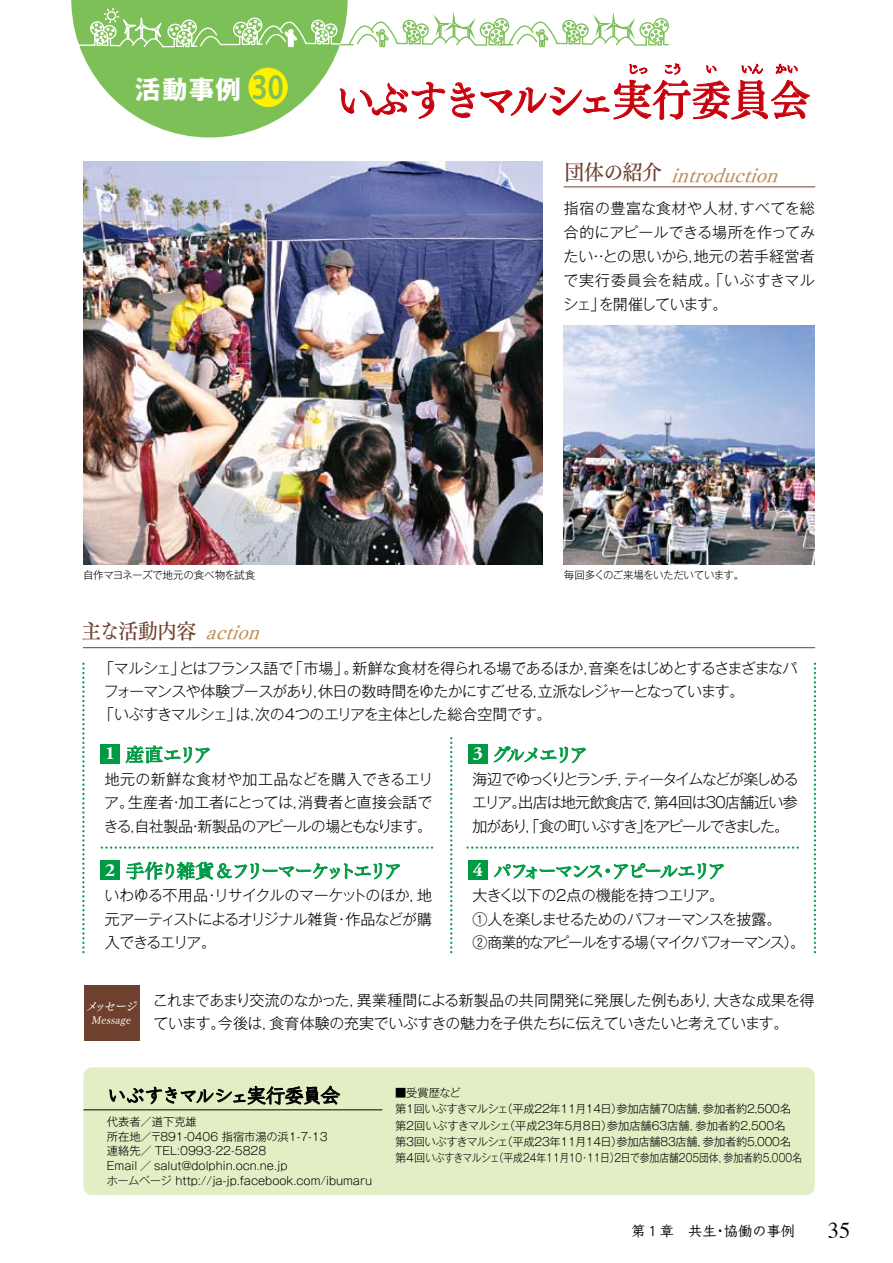
<style>
.page{position:relative;width:893px;height:1263px;background:#fff}
.page>*{position:absolute;margin:0;border:0;box-sizing:border-box;transform-origin:0 0}
.t1{font:42px "Tsuku Min Pro D";letter-spacing:-.08em;color:#c7000b;scale:.94 1}
.t2{font:600 36.15px "Myriad Pro";color:#7ec058;scale:.82 1}
.t3{font:700 25.5px "Gothic MB101 Pr 6 N";color:#fff}
.t4{font:22.5px "Times";color:#000}
.t5{font:21px "Tsuku Min Pro D";letter-spacing:-.035em;color:#6f402e;scale:.95 1}
.t6{font:italic 19.5px "Tsuku Min Pro M";color:#bd8b55}
.t7{font:19.5px "Klee Pro DB";letter-spacing:-.07em;color:#000}
.t8{font:18.75px "Tsuku Min Pro M";letter-spacing:-.16em;color:#094}
.t9{font:700 18.6px "Adobe Garamond Pro";color:#fff;scale:1.05 1}
.t10{font:300 15px/23.2px "Gothic MB101 Pr 6 N";letter-spacing:-.05em;color:#000;text-align:justify}
.t11{font:300 15px/23.2px "Gothic MB101 Pr 6 N";letter-spacing:-.03em;color:#000}
.t12{font:300 15px/23.2px "Gothic MB101 Pr 6 N";letter-spacing:-.08em;color:#000}
.t13{font:14.25px "Klee Pro DB";color:#000}
.t14{font:italic 12.6px "Tsuku Min Pro M";color:#fff;scale:.94 1}
.t15{font:12px "Tsuku Min Pro D";letter-spacing:-.12em;color:#c7000b}
.t16{font:300 11.25px/16.2px "Gothic MB101 Pr 6 N";letter-spacing:-.02em;color:#000}
.t17{font:300 11.25px/14.7px "Gothic MB101 Pr 6 N";color:#000}
.t18{font:300 10.5px "Gothic MB101 Pr 6 N";letter-spacing:-.03em;color:#000}
.t19{font:italic 10.35px "Tsuku Min Pro M";color:#fff}
.s1{font-family:"Tsuku Min Pro D";font-style:normal;font-size:21px;color:#6f402e}
.s2{font-family:"Tsuku Min Pro M";font-style:italic;font-size:19.5px;color:#bd8b55}
.s3{font-family:"Adobe Garamond Pro";font-weight:700;font-size:18.6px;color:#fff}
</style>
<div class="page">
<svg style="left:71px;top:0;width:739px;height:137px"></svg>
<div style="left:83px;top:1067px;width:732px;height:128px;background:#e2eec4;border-radius:9px"></div>
<img style="left:83px;top:162px;width:460px;height:402px">
<svg style="left:109px;top:1085px;width:231px;height:20px"></svg>
<hr style="left:83px;top:1109px;width:299px;height:1px;background:#000">
<hr style="left:564px;top:186px;width:251px;height:1px;background:#6f402e">
<div style="left:85px;top:985px;width:55px;height:55px;background:#6f402e"></div>
<img style="left:564px;top:325px;width:251px;height:239px">
<hr style="left:83px;top:647px;width:732px;height:1px;background:#6f402e">
<svg style="left:450px;top:738px;width:2px;height:214px"></svg>
<svg style="left:100px;top:846px;width:332px;height:3px"></svg>
<svg style="left:466px;top:846px;width:332px;height:3px"></svg>
<div style="left:100px;top:744px;width:20px;height:19px;background:#094"></div>
<div style="left:100px;top:861px;width:20px;height:19px;background:#094"></div>
<div style="left:468px;top:744px;width:19px;height:19px;background:#094"></div>
<svg style="left:82px;top:662px;width:3px;height:290px"></svg>
<svg style="left:814px;top:662px;width:2px;height:290px"></svg>
<svg style="left:126px;top:746px;width:84px;height:17px"></svg>
<svg style="left:126px;top:862px;width:274px;height:18px"></svg>
<svg style="left:494px;top:746px;width:92px;height:17px"></svg>
<div style="left:468px;top:861px;width:19px;height:19px;background:#094"></div>
<svg style="left:494px;top:863px;width:230px;height:16px"></svg>
<div style="left:248px;top:68px;width:40px;height:39px;background:#fff100;border-radius:50%"></div>
<p class="t15" style="left:627px;top:58px;width:173px">じっ　 こう　　い　　いん　かい</p>
<h2 class="t2" style="left:252px;top:64px;width:40px">30</h2>
<h3 class="t3" style="left:135px;top:68px;width:107px">活動事例</h3>
<h1 class="t1" style="left:336px;top:62px;width:506px">いぶすきマルシェ実行委員会</h1>
<h3 class="t6" style="left:564px;top:158px;width:225px"><span class="s1">団体の紹介</span> introduction</h3>
<p class="t18" style="left:83px;top:566px;width:174px">自作マヨネーズで地元の食べ物を試食</p>
<p class="t10" style="left:563px;top:195px;width:253px;line-height:24px">指宿の豊富な食材や人材，すべてを総合的にアピールできる場所を作ってみたい・・との思いから，地元の若手経営者で実行委員会を結成。「いぶすきマルシェ」を開催しています。</p>
<p class="t18" style="left:564px;top:566px;width:182px">毎回多くのご来場をいただいています。</p>
<h3 class="t5" style="left:81px;top:612px;width:199px">主な活動内容 <span class="s2">action</span></h3>
<p class="t10" style="left:99px;top:655px;width:700px">「マルシェ」とはフランス語で「市場」。新鮮な食材を得られる場であるほか，音楽をはじめとするさまざまなパ</p>
<p class="t10" style="left:104px;top:678px;width:642px">フォーマンスや体験ブースがあり，休日の数時間をゆたかにすごせる，立派なレジャーとなっています。</p>
<p class="t10" style="left:99px;top:701px;width:454px">「いぶすきマルシェ」は，次の４つのエリアを主体とした総合空間です。</p>
<p class="t9" style="left:105px;top:743px;width:11px">1</p>
<p class="t8" style="left:126px;top:738px;width:88px">産直エリア</p>
<p class="t9" style="left:473px;top:743px;width:11px">3</p>
<p class="t8" style="left:492px;top:738px;width:98px">グルメエリア</p>
<p class="t10" style="left:104px;top:766px;width:331px">地元の新鮮な食材や加工品などを購入できるエリア。生産者・加工者にとっては，消費者と直接会話できる，自社製品・新製品のアピールの場ともなります。</p>
<p class="t9" style="left:105px;top:859px;width:11px">2</p>
<p class="t8" style="left:126px;top:854px;width:278px">手作り雑貨＆フリーマーケットエリア</p>
<p class="t10" style="left:105px;top:883px;width:329px">いわゆる不用品・リサイクルのマーケットのほか，地元アーティストによるオリジナル雑貨・作品などが購入できるエリア。</p>
<p class="t10" style="left:472px;top:766px;width:328px">海辺でゆっくりとランチ，ティータイムなどが楽しめるエリア。出店は地元飲食店で，第4回は30店舗近い参加があり，「食の町いぶすき」をアピールできました。</p>
<p class="t8" style="left:473px;top:854px;width:254px"><span class="s3">4</span> パフォーマンス・アピールエリア</p>
<p class="t12" style="left:472px;top:883px;width:334px">大きく以下の2点の機能を持つエリア。<br>①人を楽しませるためのパフォーマンスを披露。<br>②商業的なアピールをする場（マイクパフォーマンス）。</p>
<p class="t14" style="left:86px;top:995px;width:60px">メッセージ</p>
<p class="t19" style="left:91px;top:1010px;width:44px">Message</p>
<p class="t11" style="left:153px;top:987px;width:663px">これまであまり交流のなかった，異業種間による新製品の共同開発に発展した例もあり，大きな成果を得ています。今後は，食育体験の充実でいぶすきの魅力を子供たちに伝えていきたいと考えています。</p>
<h3 class="t7" style="left:107px;top:1083px;width:235px">いぶすきマルシェ実行委員会</h3>
<p class="t16" style="left:395px;top:1084px;width:408px">■受賞歴など<br>第１回いぶすきマルシェ（平成22年11月14日）参加店舗70店舗，参加者約2,500名第２回いぶすきマルシェ（平成23年５月８日）参加店舗63店舗，参加者約2,500名<br>第３回いぶすきマルシェ（平成23年11月14日）参加店舗83店舗，参加者約5,000名第４回いぶすきマルシェ（平成24年11月10・11日）2日で参加店舗205団体，参加者約5,000名</p>
<p class="t17" style="left:107px;top:1113px;width:267px">代表者／道下克雄<br>所在地／〒891-0406 指宿市湯の浜１-７-１３<br>連絡先／ TEL:０９９３-２２-５８２８<br>Email ／ salut@dolphin.ocn.ne.jp<br>ホームページ http://ja-jp.facebook.com/ibumaru</p>
<p class="t13" style="left:631px;top:1221px;width:165px">第１章　共生・協働の事例</p>
<h3 class="t4" style="left:828px;top:1209px;width:24px">35</h3>
</div>
